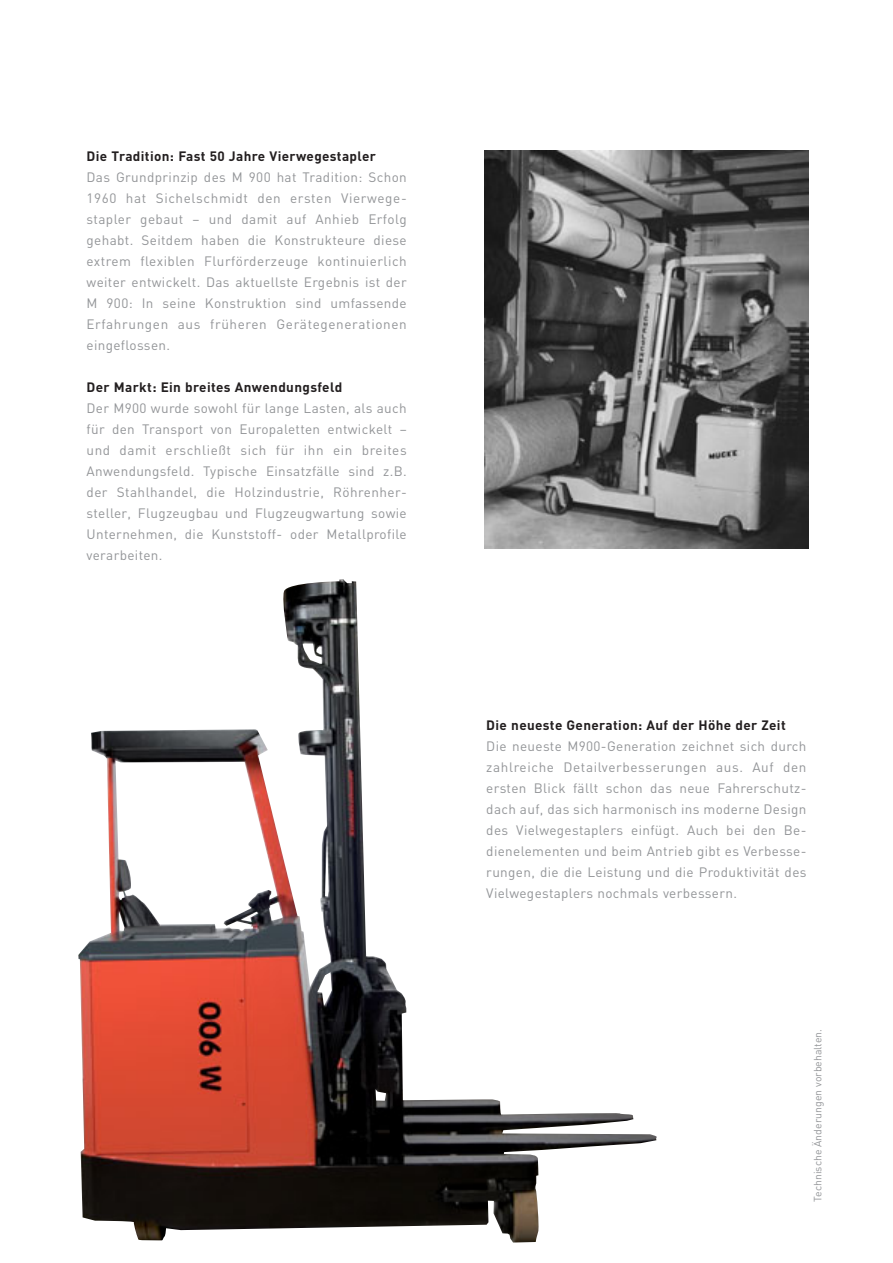
<style>
.page{position:relative;width:893px;height:1263px;background:#fff}
.page>*{position:absolute;margin:0;border:0;box-sizing:border-box;transform-origin:0 0}
.t1{font:13.5px/21px "DIN";letter-spacing:.025em;color:#939598;text-align:justify}
.t2{font:700 13.5px "DIN";letter-spacing:.025em;color:#231f20}
.t3{font:10.5px "DIN";color:#939598}
</style>
<div class="page">
<img style="left:78px;top:579px;width:579px;height:664px">
<img style="left:485px;top:151px;width:323px;height:398px">
<p class="t2" style="left:87px;top:151px;width:291px">Die Tradition: Fast 50 Jahre Vierwegestapler</p>
<p class="t1" style="left:87px;top:168px;width:322px">Das Grundprinzip des M 900 hat Tradition: Schon 1960 hat Sichelschmidt den ersten Vierwege - stapler gebaut – und damit auf Anhieb Erfolg gehabt. Seitdem haben die Konstrukteure diese extrem flexiblen Flurförderzeuge kontinuierlich weiter entwickelt. Das aktuellste Ergebnis ist der M 900: In seine Konstruktion sind umfassende Erfahrungen aus früheren Gerätegenerationen eingeflossen.</p>
<p class="t2" style="left:87px;top:382px;width:257px">Der Markt: Ein breites Anwendungsfeld</p>
<p class="t1" style="left:87px;top:399px;width:322px">Der M900 wurde sowohl für lange Lasten, als auch für den Transport von Europaletten entwickelt – und damit erschließt sich für ihn ein breites Anwen dungsfeld. Typische Einsatzfälle sind z.B. der Stahlhandel, die Holzindustrie, Röhren her - steller, Flugzeugbau und Flugzeugwartung sowie Unte r neh men, die Kunststoff- oder Metallprofile verarbeiten.</p>
<p class="t2" style="left:486px;top:720px;width:301px">Die neueste Generation: Auf der Höhe der Zeit</p>
<p class="t1" style="left:486px;top:737px;width:322px">Die neueste M900-Generation zeichnet sich durch zahlreiche Detailverbesserungen aus. Auf den ersten Blick fällt schon das neue Fahrerschutz - dach auf, das sich harmonisch ins moderne Design des Vielwegestaplers einfügt. Auch bei den Be&shy;dien elementen und beim Antrieb gibt es Verbesse - rungen, die die Leistung und die Produktivität des Vielwegestaplers nochmals verbessern.</p>
<p class="t3" style="left:814px;top:1202px;width:174px;rotate:-90deg">Technische Änderungen vorbehalten.</p>
</div>
